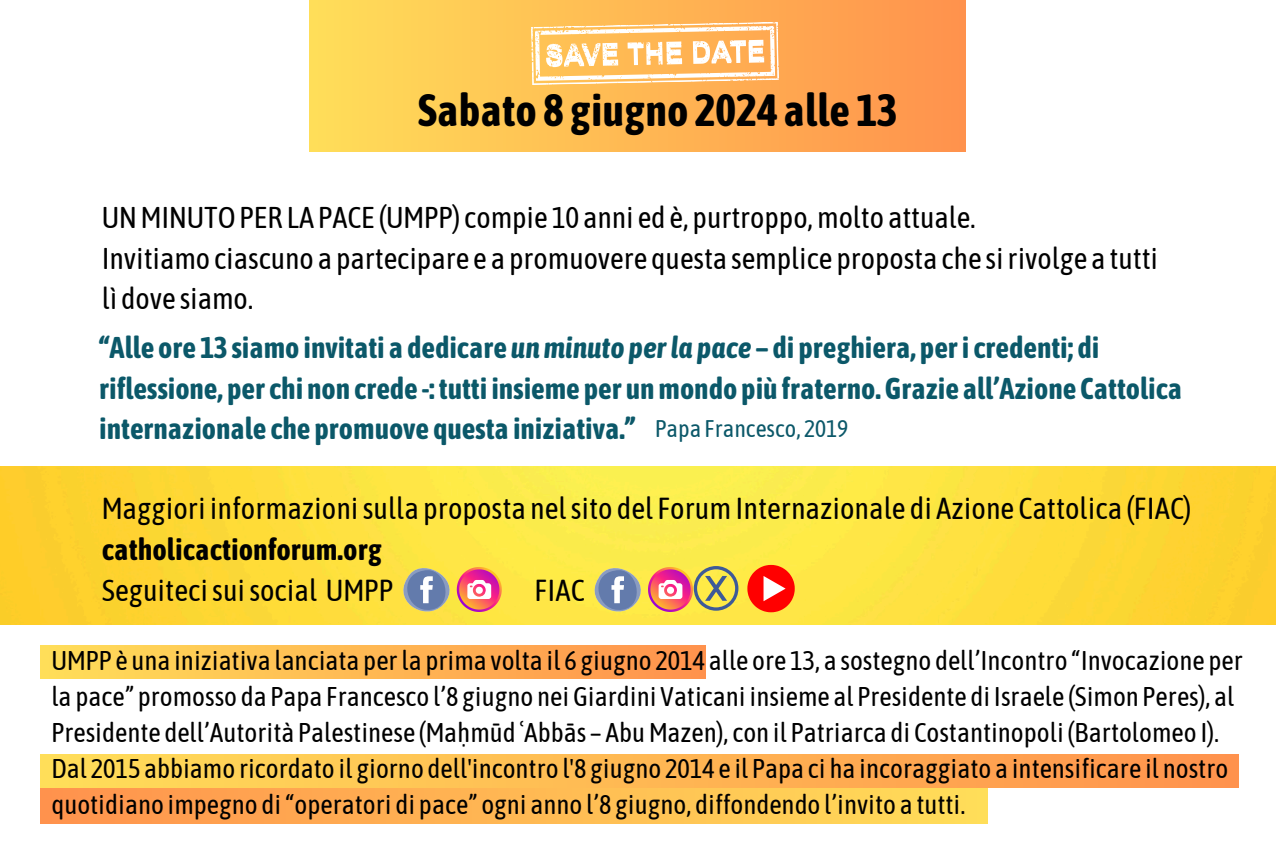
<style>
.page{position:relative;width:1276px;height:851px;background:#fff}
.page>*{position:absolute;margin:0;border:0;box-sizing:border-box;transform-origin:0 0}
.t1{font:700 45px "Asap Condensed";color:#000}
.t2{font:30.3px/40.8px "Asap Condensed";color:#000}
.t3{font:700 30px/40.5px "Asap Condensed";letter-spacing:-.005em;color:#0b5869}
.t4{font:30px/40.5px "Asap Condensed";letter-spacing:-.005em;color:#000}
.t5{font:27px/36px "Asap Condensed";color:#000}
.t6{font:24px "Asap Condensed";color:#0b5869}
.s1{font-style:italic}
.s2{font-weight:700}
.s3{font-family:"Noto Sans"}
</style>
<div class="page">
<img style="left:0;top:467px;width:1276px;height:157px">
<div style="left:40px;top:645px;width:666px;height:33px;background:linear-gradient(to right,#ffde59,#ff924d)"></div>
<div style="left:40px;top:787px;width:948px;height:36px;background:linear-gradient(to right,#ff924d,#ffde59)"></div>
<div style="left:40px;top:754px;width:1198px;height:33px;background:linear-gradient(to right,#ffde59,#ff924d)"></div>
<div style="left:310px;top:0;width:656px;height:151px;background:linear-gradient(to right,#ffde59,#ff924d)"></div>
<svg style="left:531px;top:22px;width:248px;height:63px"></svg>
<svg style="left:391px;top:554px;width:111px;height:70px;background:#e1bb6b"></svg>
<svg style="left:582px;top:554px;width:156px;height:70px;background:#ddc267"></svg>
<svg style="left:747px;top:565px;width:48px;height:47px;background:#fe522e"></svg>
<h3 class="t1" style="left:417px;top:84px;width:481px">Sabato 8 giugno 2024 alle 13</h3>
<h2 class="t4" style="left:102px;top:197px;width:1058px">UNMINUTOPER LA PACE (UMPP) compie 10 anni ed è, purtroppo,molto attuale.<br>Invitiamo ciascuno a partecipare e a promuovere questa semplice proposta che sirivolge a tutti lì dove siamo.</h2>
<p class="t3" style="left:99px;top:327px;width:1084px">“Alle ore 13 siamo invitati a dedicare <span class="s1">unminuto perla pace</span> – di preghiera, peri credenti; di riflessione, per chi non crede -:tutti insieme per unmondo più fraterno.Grazie all’Azione Cattolica internazionale che promuove questa iniziativa.”</p>
<p class="t6" style="left:655px;top:415px;width:195px">Papa Francesco, 2019</p>
<h1 class="t2" style="left:102px;top:487px;width:1091px">Maggiori informazionisulla proposta nelsito del ForumInternazionale di Azione Cattolica (FIAC) <span class="s2">catholicactionforum.org<br></span>Seguitecisuisocial UMPP</h1>
<h1 class="t2" style="left:535px;top:569px;width:51px">FIAC</h1>
<h3 class="t5" style="left:51px;top:642px;width:1193px">UMPP è una iniziativa lanciata perla prima volta il 6 giugno 2014 alle ore 13, a sostegno dell’Incontro “Invocazione per la pace” promosso da Papa Francesco l’8 giugno neiGiardini Vaticani insieme al Presidente di Israele (Simon Peres), al Presidente dell’Autorità Palestinese (Maḥmūd <span class="s3">ʿ</span>Abbās – AbuMazen), con il Patriarca di Costantinopoli (Bartolomeo I).<br>Dal 2015 abbiamo ricordato il giorno dell'incontro l'8 giugno 2014 e il Papa ci ha incoraggiato a intensificare il nostro quotidiano impegno di“operatori di pace” ogni anno l’8 giugno, diffondendo l’invito a tutti.</h3>
</div>
